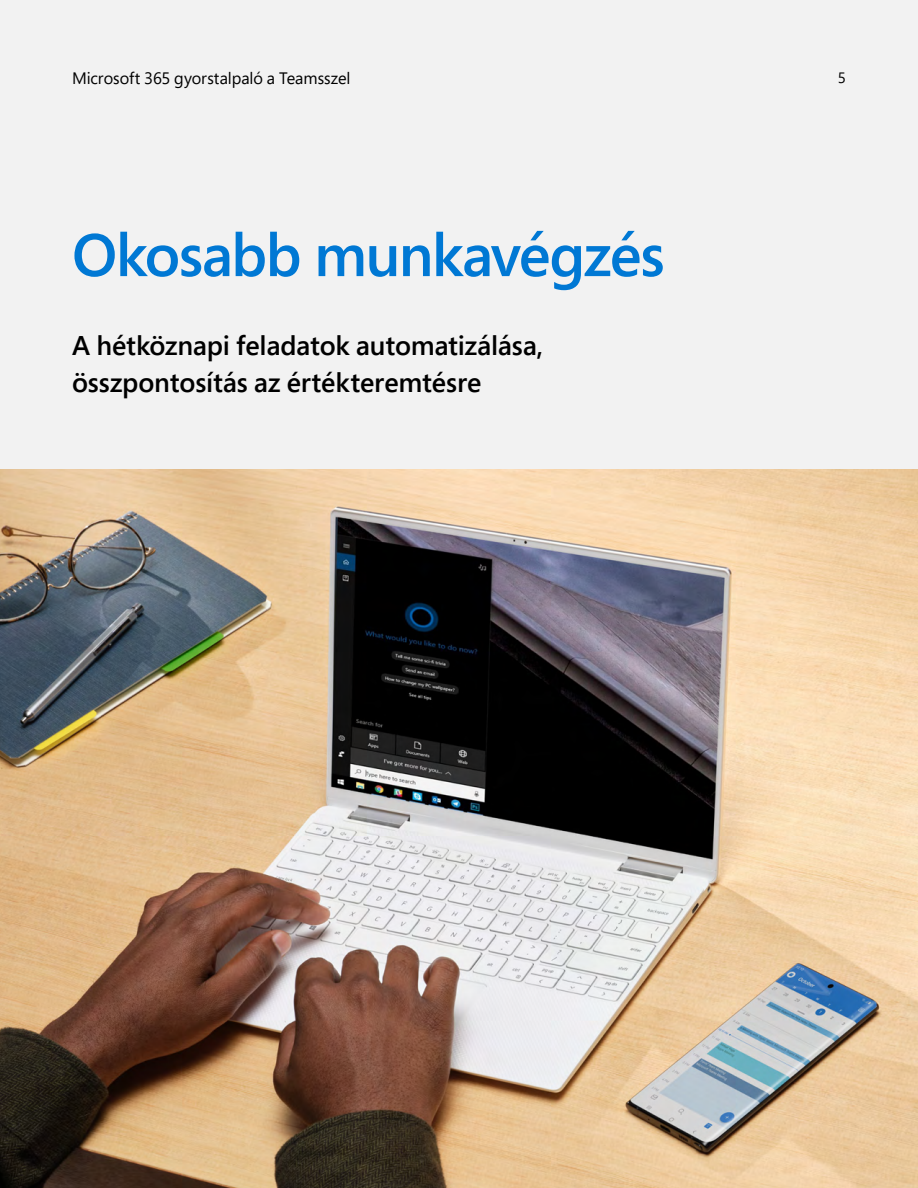
<style>
.page{position:relative;width:918px;height:1188px;background:#f2f2f2}
.page>*{position:absolute;margin:0;border:0;box-sizing:border-box;transform-origin:0 0}
.Cover_Title_40_50{font:600 60px "Segoe Pro";letter-spacing:-.025em;color:#0078d4}
.Subheadline_18_25{font:600 27px/37.5px "Segoe Pro";letter-spacing:-.005em;color:#000}
.t1{font:16.5px "Segoe Pro";color:#000}
.t2{font:15px "Segoe Pro";color:#000}
</style>
<div class="page">
<img style="left:0;top:470px;width:918px;height:718px">
<p class="t1" style="left:72px;top:67px;width:280px">Microsoft 365 gyorstalpaló a Teamsszel</p>
<p class="t2" style="left:838px;top:68px;width:10px">5</p>
<p class="Cover_Title_40_50" style="left:72px;top:214px;width:594px">Okosabb munkavégzés</p>
<p class="Subheadline_18_25" style="left:72px;top:326px;width:473px">A hétköznapi feladatok automatizálása, összpontosítás az értékteremtésre</p>
</div>
